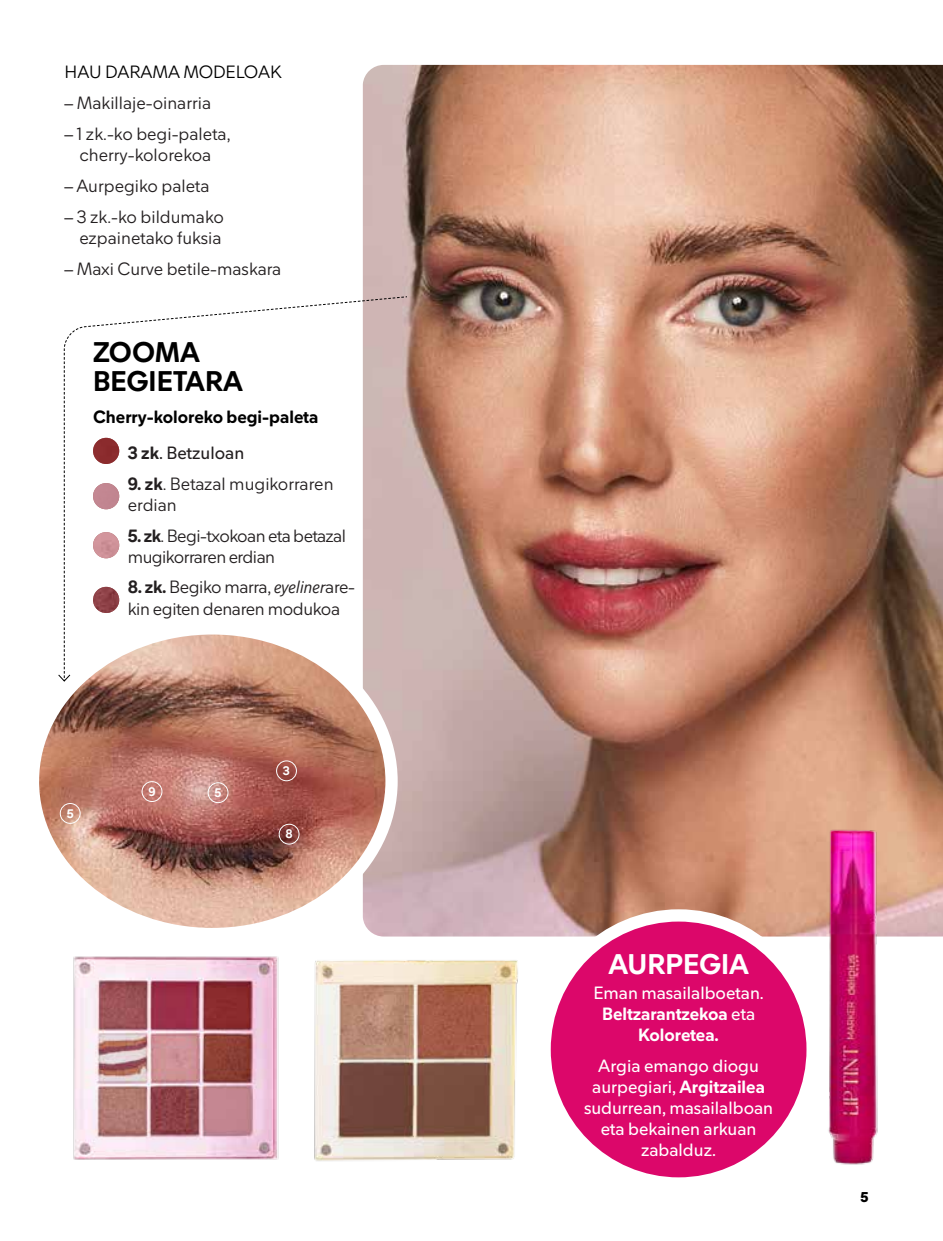
<style>
.page{position:relative;width:943px;height:1241px;background:#fff}
.page>*{position:absolute;margin:0;border:0;box-sizing:border-box;transform-origin:0 0}
.t1{font:700 28px/28px "Mercadona Sans";color:#000}
.t2{font:700 28px "Mercadona Sans";color:#fff}
.t3{font:300 17.5px/21px "Mercadona Sans";letter-spacing:-.005em;color:#231f20}
.t4{font:17.5px/21px "Mercadona Sans";color:#fff;text-align:center}
.t5{font:700 17.5px/21px "Mercadona Sans";color:#fff;text-align:center}
.t6{font:300 17.5px/21px "Mercadona Sans";letter-spacing:-.03em;color:#231f20}
.t7{font:700 17.5px/35.9px "Mercadona Sans";color:#000}
.t8{font:300 17.5px "Mercadona Sans";letter-spacing:-.01em;color:#000}
.t9{font:800 14px "Mercadona Sans";color:#000}
.t10{font:700 12.25px "Mercadona Sans";color:#fff}
.s1{color:#231f20}
.s2{font-weight:400;color:#231f20}
.s3{font-weight:700}
.s4{font-style:italic}
.s5{font-weight:400}
</style>
<div class="page">
<img style="left:363px;top:65px;width:580px;height:871px">
<img style="left:40px;top:682px;width:351px;height:251px">
<div style="left:27px;top:622px;width:370px;height:318px;border:12px solid #fff;border-radius:50%"></div>
<div style="left:279px;top:823px;width:20px;height:21px;border:1px solid #fff;border-radius:50%"></div>
<div style="left:142px;top:781px;width:20px;height:20px;border:1px solid #fff;border-radius:50%"></div>
<div style="left:276px;top:760px;width:21px;height:21px;border:1px solid #fff;border-radius:50%"></div>
<div style="left:60px;top:803px;width:21px;height:20px;border:1px solid #fff;border-radius:50%"></div>
<div style="left:208px;top:782px;width:20px;height:21px;border:1px solid #fff;border-radius:50%"></div>
<svg style="left:58px;top:296px;width:347px;height:386px"></svg>
<div style="left:544px;top:915px;width:268px;height:268px;background:#dc076a;border-radius:50%"></div>
<div style="left:538px;top:909px;width:280px;height:280px;border:12px solid #fff;border-radius:50%"></div>
<img style="left:73px;top:956px;width:206px;height:204px">
<img style="left:314px;top:960px;width:204px;height:201px">
<img style="left:809px;top:813px;width:89px;height:352px">
<p class="t8" style="left:64px;top:60px;width:218px">HAU DARAMA MODELOAK</p>
<p class="t3" style="left:64px;top:91px;width:148px">– Makillaje-oinarria</p>
<p class="t3" style="left:64px;top:122px;width:167px;text-align:center">– 1 zk.-ko begi-paleta, cherry-kolorekoa</p>
<p class="t3" style="left:64px;top:174px;width:147px">– Aurpegiko paleta</p>
<p class="t3" style="left:64px;top:205px;width:161px;text-align:right">– 3 zk.-ko bildumako ezpainetako fuksia</p>
<p class="t3" style="left:64px;top:257px;width:218px">– Maxi Curve betile-maskara</p>
<h1 class="t1" style="left:93px;top:337px;width:151px">ZOOMA<br>BEGIETARA</h1>
<p class="t7" style="left:128px;top:398px;width:192px;text-indent:-35px">Cherry-koloreko begi-paleta<br><span class="s1">3 zk</span><span class="s2">. Betzuloan</span></p>
<p class="t3" style="left:128px;top:472px;width:207px"><span class="s3">9. zk</span>. Betazal mugikorraren erdian</p>
<p class="t6" style="left:128px;top:524px;width:220px"><span class="s3">5. zk</span>. Begi-txokoan eta betazal mugikorraren erdian</p>
<p class="t3" style="left:128px;top:576px;width:229px"><span class="s3">8. zk.</span> Begiko marra, <span class="s4">eyeliner</span>are&shy;kin egiten denaren modukoa</p>
<p class="t10" style="left:67px;top:804px;width:8px">5</p>
<p class="t10" style="left:148px;top:782px;width:9px">9</p>
<p class="t10" style="left:214px;top:783px;width:8px">5</p>
<p class="t10" style="left:283px;top:761px;width:9px">3</p>
<p class="t10" style="left:285px;top:825px;width:9px">8</p>
<h1 class="t2" style="left:608px;top:944px;width:142px">AURPEGIA</h1>
<p class="t5" style="left:593px;top:981px;width:172px"><span class="s5">Eman masailalboetan.<br></span>Beltzarantzekoa <span class="s5">eta<br></span>Koloretea.</p>
<p class="t4" style="left:584px;top:1054px;width:191px">Argia emango diogu aurpegiari, <span class="s3">Argitzailea </span>sudurrean, masailalboan eta bekainen arkuan zabalduz.</p>
<p class="t9" style="left:860px;top:1186px;width:10px">5</p>
</div>
